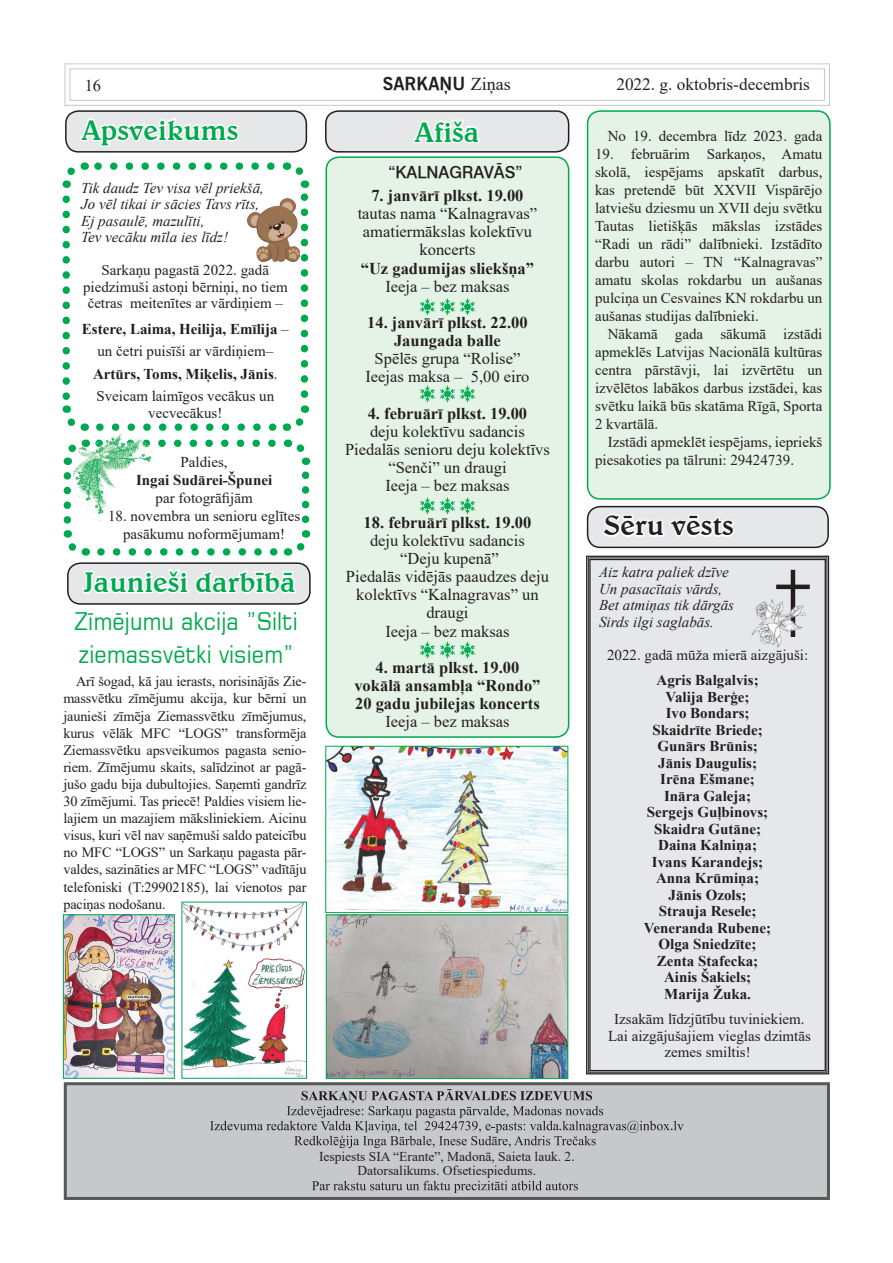
<style>
.page{position:relative;width:893px;height:1263px;background:#fff}
.page>*{position:absolute;margin:0;border:0;box-sizing:border-box;transform-origin:0 0}
.t1{font:500 28.5px "Belwe TL";color:#00a94e}
.t2{font:500 28.5px "Belwe TL";color:#231f20}
.t3{font:24.3px/33px "Square 721 TL";color:#00a94e;scale:.89 1}
.t4{font:700 18px "News Gothic TL";color:#231f20}
.t5{font:17.25px "Times New Roman";color:#231f20}
.t6{font:16.5px/18.1px "Times New Roman";color:#231f20;text-align:center}
.t7{font:700 16.5px/18.1px "Times New Roman";color:#231f20;text-align:center}
.t8{font:500 16.5px "Swiss 721 TL";color:#231f20}
.t9{font:15px/18px "Times New Roman";color:#231f20;text-align:center}
.t10{font:700 15px/16.5px "Times New Roman";color:#231f20;text-align:center}
.t11{font:italic 15px/16.5px "Times New Roman";color:#231f20}
.t12{font:14.25px/17.1px "Times New Roman";letter-spacing:-.01em;color:#231f20;text-align:justify}
.t13{font:13.5px "Times New Roman";color:#231f20}
.s1{font-family:"Times New Roman";font-weight:400}
.s2{font-weight:400}
</style>
<div class="page">
<svg style="left:64px;top:63px;width:766px;height:43px"></svg>
<div style="left:69px;top:68px;width:756px;height:33px;border:1px solid #c7c8ca"></div>
<img style="left:328px;top:916px;width:238px;height:161px">
<div style="left:326px;top:914px;width:242px;height:165px;border:1px solid #00a94e"></div>
<img style="left:184px;top:904px;width:121px;height:173px">
<div style="left:182px;top:902px;width:125px;height:177px;border:1px solid #00a94e"></div>
<img style="left:65px;top:916px;width:108px;height:161px">
<div style="left:63px;top:914px;width:112px;height:165px;border:1px solid #00a94e"></div>
<img style="left:327px;top:748px;width:239px;height:163px">
<div style="left:325px;top:746px;width:243px;height:167px;border:1px solid #00a94e"></div>
<div style="left:326px;top:157px;width:243px;height:580px;background:#e5f3e7;border-radius:13px"></div>
<div style="left:326px;top:156px;width:243px;height:582px;border:2px solid #00a94e;border-radius:13px"></div>
<div style="left:588px;top:111px;width:242px;height:388px;background:#e5f3e7;border-radius:13px"></div>
<div style="left:587px;top:110px;width:244px;height:390px;border:2px solid #00a94e;border-radius:13px"></div>
<div style="left:326px;top:111px;width:243px;height:41px;background:#e6e7e9;border-radius:13px"></div>
<div style="left:325px;top:110px;width:244px;height:43px;border:2px solid #231f20;border-radius:13px"></div>
<svg style="left:413px;top:119px;width:67px;height:25px"></svg>
<div style="left:68px;top:563px;width:242px;height:41px;background:#e6e7e9;border-radius:13px"></div>
<div style="left:67px;top:562px;width:244px;height:43px;border:2px solid #231f20;border-radius:13px"></div>
<svg style="left:82px;top:569px;width:214px;height:25px"></svg>
<div style="left:64px;top:1082px;width:766px;height:118px;background:#c7c8ca;border:3px solid #57585a"></div>
<svg style="left:312px;top:1181px;width:266px;height:12px"></svg>
<svg style="left:210px;top:1089px;width:474px;height:59px"></svg>
<div style="left:586px;top:555px;width:244px;height:520px;background:#e6e7e9"></div>
<div style="left:589px;top:559px;width:237px;height:512px;border:1px solid #231f20"></div>
<div style="left:66px;top:111px;width:240px;height:41px;background:#e6e7e9;border-radius:13px"></div>
<div style="left:65px;top:110px;width:242px;height:43px;border:2px solid #231f20;border-radius:13px"></div>
<svg style="left:80px;top:118px;width:159px;height:28px"></svg>
<div style="left:588px;top:507px;width:240px;height:40px;background:#e6e7e9;border-radius:13px"></div>
<div style="left:587px;top:506px;width:242px;height:42px;border:2px solid #231f20;border-radius:13px"></div>
<svg style="left:602px;top:514px;width:133px;height:23px"></svg>
<svg style="left:100px;top:423px;width:177px;height:8px"></svg>
<svg style="left:94px;top:162px;width:177px;height:8px"></svg>
<svg style="left:284px;top:162px;width:26px;height:232px"></svg>
<svg style="left:62px;top:162px;width:23px;height:26px"></svg>
<svg style="left:101px;top:548px;width:177px;height:8px"></svg>
<svg style="left:160px;top:439px;width:112px;height:8px"></svg>
<svg style="left:63px;top:476px;width:25px;height:80px"></svg>
<svg style="left:288px;top:530px;width:23px;height:26px"></svg>
<svg style="left:285px;top:405px;width:26px;height:114px"></svg>
<svg style="left:62px;top:199px;width:25px;height:264px"></svg>
<hr style="left:791px;top:570px;width:4px;height:67px;background:#231f20">
<img style="left:734px;top:581px;width:84px;height:77px">
<img style="left:248px;top:198px;width:51px;height:63px">
<img style="left:64px;top:433px;width:96px;height:88px">
<svg style="left:420px;top:298px;width:55px;height:17px"></svg>
<svg style="left:420px;top:386px;width:55px;height:16px"></svg>
<svg style="left:420px;top:497px;width:55px;height:17px"></svg>
<svg style="left:420px;top:642px;width:55px;height:16px"></svg>
<p class="t6" style="left:85px;top:76px;width:18px">16</p>
<p class="t4" style="left:383px;top:72px;width:129px">SARKAŅU <span class="s1">Ziņas</span></p>
<p class="t5" style="left:616px;top:72px;width:195px">2022. g. oktobris-decembris</p>
<h1 class="t1" style="left:82px;top:112px;width:158px">Apsveikums</h1>
<h1 class="t1" style="left:415px;top:114px;width:66px">Afiša</h1>
<p class="t9" style="left:608px;top:126px;width:216px">No 19. decembra līdz 2023. gada</p>
<p class="t9" style="left:595px;top:144px;width:229px;text-align:justify">19. februārim Sarkaņos, Amatu skolā, iespējams apskatīt darbus, kas pretendē būt XXVII Vispārējo latviešu dziesmu un XVII deju svētku Tautas lietišķās mākslas izstādes “Radi un rādi” dalībnieki. Izstādīto darbu autori – TN “Kalnagravas” amatu skolas rokdarbu un aušanas pulciņa un Cesvaines KN rokdarbu un aušanas studijas dalībnieki.</p>
<p class="t9" style="left:595px;top:324px;width:229px;text-align:justify;text-indent:13px">Nākamā gada sākumā izstādi apmeklēs Latvijas Nacionālā kultūras centra pārstāvji, lai izvērtētu un izvēlētos labākos darbus izstādei, kas svētku laikā būs skatāma Rīgā, Sporta 2 kvartālā.</p>
<p class="t9" style="left:608px;top:432px;width:216px">Izstādi apmeklēt iespējams, iepriekš</p>
<p class="t8" style="left:388px;top:162px;width:136px">“KALNAGRAVĀS”</p>
<p class="t7" style="left:371px;top:186px;width:154px">7. janvārī plkst. 19.00</p>
<p class="t6" style="left:358px;top:204px;width:181px">tautas nama “Kalnagravas” amatiermākslas kolektīvu koncerts</p>
<p class="t7" style="left:361px;top:258px;width:175px">“Uz gadumijas sliekšņa”</p>
<p class="t6" style="left:385px;top:277px;width:126px">Ieeja – bez maksas</p>
<p class="t7" style="left:367px;top:313px;width:162px">14. janvārī plkst. 22.00<br>Jaungada balle</p>
<p class="t6" style="left:365px;top:349px;width:166px">Spēlēs grupa “Rolise”<br>Ieejas maksa – 5,00 eiro</p>
<p class="t7" style="left:368px;top:404px;width:161px">4. februārī plkst. 19.00</p>
<p class="t6" style="left:345px;top:422px;width:206px">deju kolektīvu sadancis<br>Piedalās senioru deju kolektīvs “Senči” un draugi<br>Ieeja – bez maksas</p>
<p class="t7" style="left:364px;top:513px;width:169px">18. februārī plkst. 19.00</p>
<p class="t6" style="left:346px;top:531px;width:204px">deju kolektīvu sadancis<br>“Deju kupenā”<br>Piedalās vidējās paaudzes deju kolektīvs “Kalnagravas” un draugi<br>Ieeja – bez maksas</p>
<p class="t7" style="left:354px;top:658px;width:188px">4. martā plkst. 19.00 vokālā ansambļa “Rondo”<br>20 gadu jubilejas koncerts</p>
<p class="t6" style="left:385px;top:712px;width:126px">Ieeja – bez maksas</p>
<p class="t11" style="left:81px;top:179px;width:184px">Tik daudz Tev visa vēl priekšā,<br>Jo vēl tikai ir sācies Tavs rīts,<br>Ej pasaulē, mazulīti,<br>Tev vecāku mīla ies līdz!</p>
<p class="t9" style="left:83px;top:261px;width:206px;line-height:16.5px">Sarkaņu pagastā 2022. gadā piedzimuši astoņi bērniņi, no tiem četras meitenītes ar vārdiņiem –</p>
<p class="t10" style="left:82px;top:317px;width:208px;line-height:22.5px">Estere, Laima, Heilija, Emīlija <span class="s2">– un četri puisīši ar vārdiņiem–<br></span>Artūrs, Toms, Miķelis, Jānis<span class="s2">.<br>Sveicam laimīgos vecākus un</span></p>
<p class="t9" style="left:148px;top:403px;width:76px">vecvecākus!</p>
<p class="t9" style="left:181px;top:453px;width:49px">Paldies,</p>
<p class="t9" style="left:595px;top:450px;width:201px">piesakoties pa tālruni: 29424739.</p>
<p class="t10" style="left:136px;top:471px;width:138px">Ingai Sudārei-Špunei</p>
<p class="t9" style="left:156px;top:489px;width:99px">par fotogrāfijām</p>
<p class="t9" style="left:108px;top:507px;width:194px">18. novembra un senioru eglītes pasākumu noformējumam!</p>
<h1 class="t2" style="left:604px;top:508px;width:131px">Sēru vēsts</h1>
<p class="t11" style="left:599px;top:564px;width:136px">Aiz katra paliek dzīve<br>Un pasacītais vārds,<br>Bet atmiņas tik dārgās<br>Sirds ilgi saglabās.</p>
<p class="t9" style="left:607px;top:645px;width:203px">2022. gadā mūža mierā aizgājuši:</p>
<p class="t10" style="left:644px;top:672px;width:129px">Agris Balgalvis;<br>Valija Berģe;<br>Ivo Bondars;<br>Skaidrīte Briede;<br>Gunārs Brūnis;<br>Jānis Daugulis;<br>Irēna Ešmane;<br>Ināra Galeja;<br>Sergejs Guļbinovs;<br>Skaidra Gutāne;<br>Daina Kalniņa;<br>Ivans Karandejs;<br>Anna Krūmiņa;<br>Jānis Ozols;<br>Strauja Resele;<br>Veneranda Rubene;<br>Olga Sniedzīte;<br>Zenta Stafecka;<br>Ainis Šakiels;<br>Marija Žuka.</p>
<p class="t9" style="left:608px;top:1011px;width:204px;line-height:16.5px">Izsakām līdzjūtību tuviniekiem.<br>Lai aizgājušajiem vieglas dzimtās zemes smiltis!</p>
<h1 class="t1" style="left:84px;top:564px;width:214px">Jaunieši darbībā</h1>
<h2 class="t3" style="left:74px;top:604px;width:253px">Zīmējumu akcija ”Silti ziemassvētki visiem”</h2>
<p class="t12" style="left:63px;top:673px;width:245px;text-indent:13px">Arī šogad, kā jau ierasts, norisinājās Zie&shy;massvētku zīmējumu akcija, kur bērni un jaunieši zīmēja Ziemassvētku zīmējumus, kurus vēlāk MFC “LOGS” transformēja Ziemassvētku apsveikumos pagasta senio&shy;riem. Zīmējumu skaits, salīdzinot ar pagā&shy;jušo gadu bija dubultojies. Saņemti gandrīz 30 zīmējumi. Tas priecē! Paldies visiem lie&shy;lajiem un mazajiem māksliniekiem. Aicinu visus, kuri vēl nav saņēmuši saldo pateicību no MFC “LOGS” un Sarkaņu pagasta pār&shy;valdes, sazināties ar MFC “LOGS” vadītāju telefoniski (T:29902185), lai vienotos par paciņas nodošanu.</p>
<p class="t13" style="left:319px;top:1147px;width:257px">Iespiests SIA “Erante”, Madonā, Saieta lauk. 2.</p>
<p class="t13" style="left:357px;top:1161px;width:180px">Datorsalikums. Ofsetiespiedums.</p>
</div>
